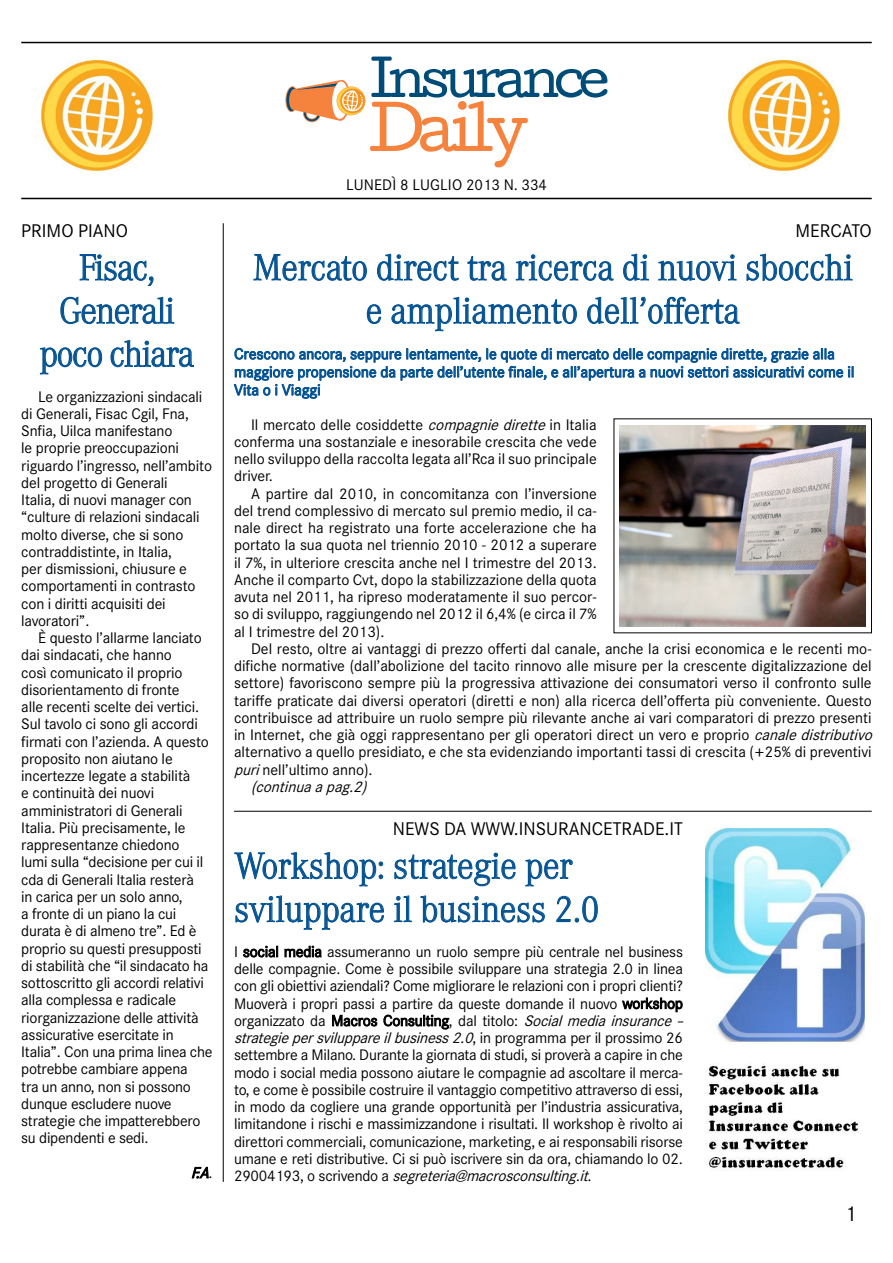
<style>
.page{position:relative;width:893px;height:1263px;background:#fff}
.page>*{position:absolute;margin:0;border:0;box-sizing:border-box;transform-origin:0 0}
.t1{font:300 36px/43.2px "Corporate A";letter-spacing:-.005em;color:#035293;text-align:center;scale:.95 1}
.t2{font:300 36px/43.2px "Corporate A";letter-spacing:-.03em;color:#035293;text-align:center;scale:.95 1}
.t3{font:21px "Corporate S";color:#000}
.t4{font:18px "Corporate S";color:#000}
.t5{font:15px/17.2px "Corporate S";letter-spacing:-.01em;color:#000}
.t6{font:15px/18px "Corporate S";color:#035293}
.t7{font:15px "Corporate S";letter-spacing:.01em;color:#000}
.t8{font:italic 15px "Corporate S";color:#000}
.s1{font-style:normal}
.s2{font-style:italic}
</style>
<div class="page">
<svg style="left:285px;top:57px;width:322px;height:110px"></svg>
<hr style="left:21px;top:42px;width:851px;height:1px;background:#000">
<hr style="left:21px;top:198px;width:851px;height:1px;background:#000">
<img style="left:42px;top:60px;width:112px;height:110px">
<img style="left:728px;top:60px;width:112px;height:110px">
<svg style="left:253px;top:253px;width:114px;height:28px"></svg>
<svg style="left:377px;top:253px;width:82px;height:28px"></svg>
<svg style="left:467px;top:256px;width:40px;height:25px"></svg>
<svg style="left:516px;top:254px;width:98px;height:27px"></svg>
<svg style="left:623px;top:253px;width:26px;height:28px"></svg>
<svg style="left:658px;top:254px;width:79px;height:27px"></svg>
<svg style="left:746px;top:253px;width:107px;height:28px"></svg>
<svg style="left:367px;top:304px;width:14px;height:20px"></svg>
<svg style="left:391px;top:296px;width:186px;height:36px"></svg>
<svg style="left:587px;top:296px;width:153px;height:28px"></svg>
<svg style="left:233px;top:347px;width:621px;height:52px"></svg>
<svg style="left:79px;top:254px;width:75px;height:32px"></svg>
<svg style="left:60px;top:296px;width:114px;height:28px"></svg>
<svg style="left:40px;top:347px;width:62px;height:28px"></svg>
<svg style="left:110px;top:340px;width:84px;height:28px"></svg>
<svg style="left:191px;top:1166px;width:18px;height:13px"></svg>
<hr style="left:223px;top:223px;width:1px;height:959px;background:#000">
<hr style="left:234px;top:811px;width:638px;height:1px;background:#000">
<svg style="left:234px;top:852px;width:149px;height:35px"></svg>
<svg style="left:394px;top:852px;width:122px;height:34px"></svg>
<svg style="left:525px;top:859px;width:48px;height:28px"></svg>
<svg style="left:235px;top:895px;width:149px;height:35px"></svg>
<svg style="left:394px;top:895px;width:18px;height:27px"></svg>
<svg style="left:420px;top:895px;width:125px;height:28px"></svg>
<svg style="left:556px;top:895px;width:42px;height:28px"></svg>
<svg style="left:243px;top:945px;width:35px;height:13px"></svg>
<svg style="left:284px;top:945px;width:38px;height:13px"></svg>
<svg style="left:622px;top:997px;width:61px;height:15px"></svg>
<svg style="left:332px;top:1014px;width:118px;height:16px"></svg>
<img style="left:705px;top:828px;width:159px;height:340px">
<img style="left:620px;top:425px;width:246px;height:201px">
<p class="t4" style="left:21px;top:220px;width:108px">PRIMO PIANO</p>
<h1 class="t2" style="left:40px;top:246px;width:164px">Fisac,<br>Generali poco chiara</h1>
<p class="t5" style="left:21px;top:388px;width:192px;text-indent:17px">Le organizzazioni sindacali di Generali, Fisac Cgil, Fna,<br>Snfia, Uilca manifestano<br>le proprie preoccupazioni riguardo l’ingresso, nell’ambito del progetto di Generali<br>Italia, di nuovi manager con “culture di relazioni sindacali molto diverse, che si sono contraddistinte, in Italia,<br>per dismissioni, chiusure e comportamenti in contrasto con i diritti acquisiti dei lavoratori”.</p>
<p class="t5" style="left:21px;top:629px;width:193px;text-indent:17px">È questo l’allarme lanciato dai sindacati, che hanno<br>così comunicato il proprio disorientamento di fronte<br>alle recenti scelte dei vertici.<br>Sul tavolo ci sono gli accordi firmati con l’azienda. A questo proposito non aiutano le incertezze legate a stabilità<br>e continuità dei nuovi amministratori di Generali<br>Italia. Più precisamente, le rappresentanze chiedono<br>lumi sulla “decisione per cui il cda di Generali Italia resterà<br>in carica per un solo anno,<br>a fronte di un piano la cui durata è di almeno tre”. Ed è proprio su questi presupposti di stabilità che “il sindacato ha sottoscritto gli accordi relativi alla complessa e radicale riorganizzazione delle attività assicurative esercitate in<br>Italia”. Con una prima linea che potrebbe cambiare appena<br>tra un anno, non si possono dunque escludere nuove strategie che impatterebbero su dipendenti e sedi.</p>
<p class="t8" style="left:191px;top:1164px;width:24px">F.A<span class="s1">.</span></p>
<p class="t7" style="left:346px;top:176px;width:203px">LUNEDì 8 LUGLIO 2013 n. 334</p>
<p class="t4" style="left:795px;top:220px;width:78px">MERCATO</p>
<h1 class="t1" style="left:253px;top:246px;width:633px">Mercato direct tra ricerca di nuovi sbocchi e ampliamento dell’offerta</h1>
<p class="t6" style="left:234px;top:345px;width:622px">Crescono ancora, seppure lentamente, le quote di mercato delle compagnie dirette, grazie alla maggiore propensione da parte dell’utente finale, e all’apertura a nuovi settori assicurativi come il<br>Vita o i Viaggi</p>
<p class="t5" style="left:234px;top:416px;width:364px;text-align:justify;text-indent:17px">Il mercato delle cosiddette <span class="s2">compagniedirette</span>in Italia conferma una sostanziale e inesorabile crescita che vede nello sviluppo della raccolta legata all’Rca il suo principale driver.</p>
<p class="t5" style="left:234px;top:485px;width:364px;text-align:justify;text-indent:17px">A partire dal 2010, in concomitanza con l’inversione del trend complessivo di mercato sul premio medio, il ca&shy;nale direct ha registrato una forte accelerazione che ha portato la sua quota nel triennio 2010 - 2012 a superare il 7%, in ulteriore crescita anche nel I trimestre del 2013.<br>Anche il comparto Cvt, dopo la stabilizzazione della quota avuta nel 2011, ha ripreso moderatamente il suo percor&shy;so di sviluppo, raggiungendo nel 2012 il 6,4% (e circa il 7% al I trimestre del 2013).</p>
<p class="t5" style="left:251px;top:640px;width:622px">Del resto, oltre ai vantaggi di prezzo offerti dal canale, anche la crisi economica e le recenti mo-</p>
<p class="t5" style="left:234px;top:657px;width:639px">difiche normative (dall’abolizione del tacito rinnovo alle misure per la crescente digitalizzazione del</p>
<p class="t5" style="left:234px;top:675px;width:639px">settore) favoriscono sempre più la progressiva attivazione dei consumatori verso il confronto sulle</p>
<p class="t5" style="left:234px;top:692px;width:639px">tariffe praticate dai diversi operatori (diretti e non) alla ricerca dell’offerta più conveniente. Questo</p>
<p class="t5" style="left:234px;top:709px;width:639px">contribuisce ad attribuire un ruolo sempre più rilevante anche ai vari comparatori di prezzo presenti</p>
<p class="t5" style="left:234px;top:726px;width:644px">in Internet, che già oggi rappresentano per gli operatori direct un vero e proprio <span class="s2">canaledistributivo</span></p>
<p class="t5" style="left:234px;top:744px;width:639px">alternativo a quello presidiato, e che sta evidenziando importanti tassi di crescita (+25% di preventivi</p>
<p class="t5" style="left:234px;top:761px;width:140px"><span class="s2">puri</span>nell’ultimo anno).</p>
<p class="t8" style="left:251px;top:778px;width:121px">(continuaapag.2)</p>
<p class="t4" style="left:393px;top:818px;width:292px">NEWS DA WWW.INSURANCETRADE.IT</p>
<h1 class="t1" style="left:234px;top:844px;width:386px;text-align:left">Workshop: strategie per sviluppare il business 2.0</h1>
<p class="t5" style="left:234px;top:943px;width:455px">I social media assumeranno un ruolo sempre più centrale nel business delle compagnie. Come è possibile sviluppare una strategia 2.0 in linea con gli obiettivi aziendali? Come migliorare le relazioni con i propri clienti?<br>Muoverà i propri passi a partire da queste domande il nuovo workshop organizzato da Macros Consulting, dal titolo: <span class="s2">Socialmediainsurance– strategiepersviluppareilbusiness2.0</span>, i n p r o g r a m m a p e r i l p r o s s i m o 2 6 settembre a Milano. Durante la giornata di studi, si proverà a capire in che modo i social media possono aiutare le compagnie ad ascoltare il merca&shy;to, e come è possibile costruire il vantaggio competitivo attraverso di essi, in modo da cogliere una grande opportunità per l’industria assicurativa, limitandone i rischi e massimizzandone i risultati. Il workshop è rivolto ai direttori commerciali, comunicazione, marketing, e ai responsabili risorse umane e reti distributive. Ci si può iscrivere sin da ora, chiamando lo 02.<br>2 9 0 0 4 1 9 3 , o s c r i v e n d o a <span class="s2">segreteria@macrosconsulting.it</span>.</p>
<h2 class="t3" style="left:845px;top:1201px;width:13px">1</h2>
</div>
